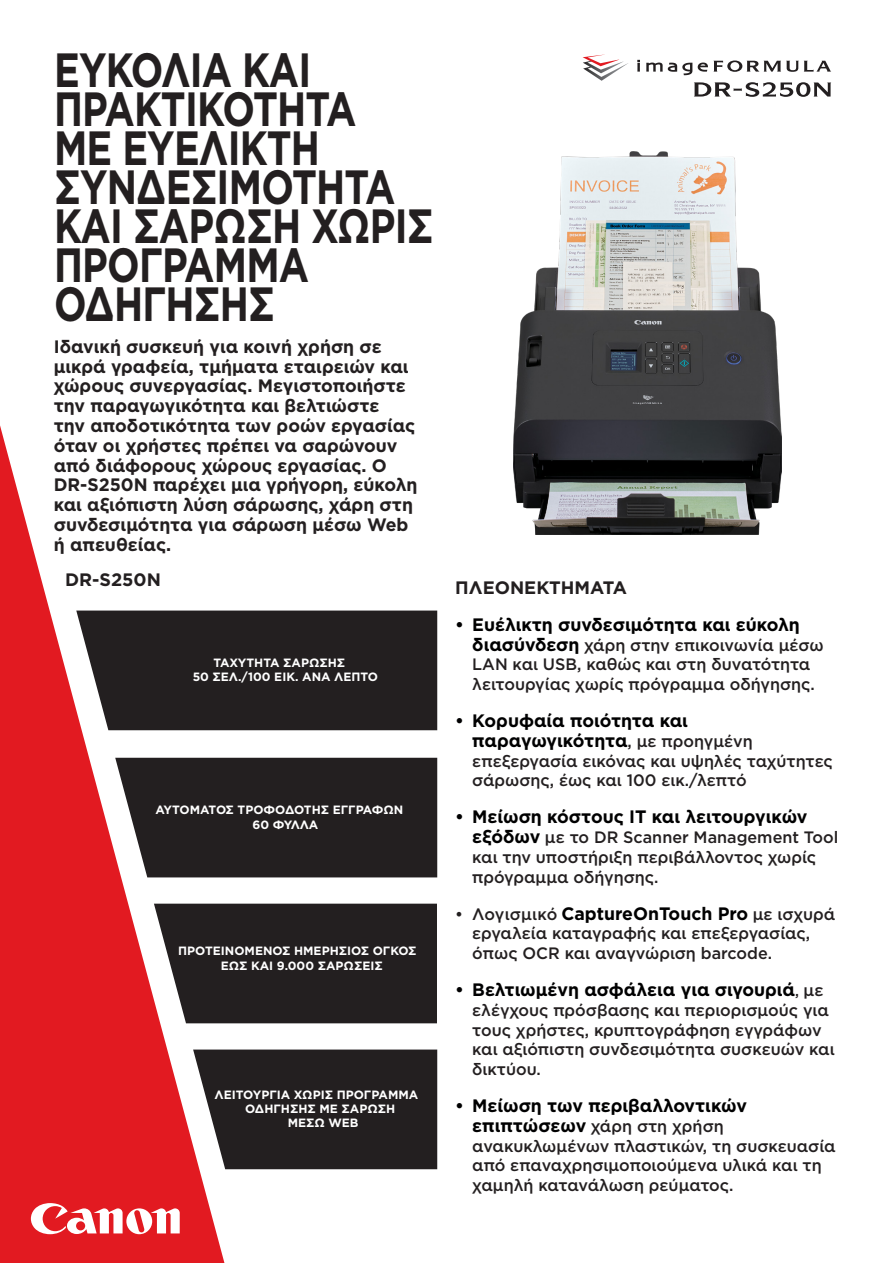
<style>
.page{position:relative;width:893px;height:1263px;background:#fff}
.page>*{position:absolute;margin:0;border:0;box-sizing:border-box;transform-origin:0 0}
.t1{font:700 48px/39px "Gotham";letter-spacing:-.02em;color:#231f20;scale:.8 1}
.BODY_BULLETS{font:700 18px/19.8px "Gotham";color:#231f20}
.t2{font:700 18px/19.8px "Gotham";letter-spacing:-.005em;color:#000001}
.t3{font:500 16.5px/19.8px "Gotham";color:#231f20}
.COVER_HEADER_SMALL{font:700 12px/14.4px "Gotham";color:#fff}
.s1{font-weight:700;font-size:18px;color:#000001}
.s2{font-weight:500;font-size:16.5px;color:#231f20}
.s3{font-weight:500;font-size:15px;color:#231f20}
</style>
<div class="page">
<svg style="left:0;top:425px;width:224px;height:838px;fill:#e21a21"></svg>
<svg style="left:31px;top:1203px;width:149px;height:31px"></svg>
<svg style="left:193px;top:1049px;width:245px;height:120px;background:#353031"></svg>
<div style="left:154px;top:904px;width:283px;height:119px;background:#231f20"></div>
<div style="left:115px;top:758px;width:323px;height:119px;background:#231f20"></div>
<div style="left:76px;top:610px;width:362px;height:120px;background:#231f20"></div>
<img style="left:513px;top:151px;width:268px;height:384px">
<svg style="left:583px;top:61px;width:45px;height:20px"></svg>
<svg style="left:637px;top:60px;width:3px;height:12px"></svg>
<svg style="left:646px;top:63px;width:46px;height:12px"></svg>
<svg style="left:698px;top:61px;width:133px;height:11px"></svg>
<svg style="left:694px;top:82px;width:137px;height:15px"></svg>
<p class="t1" style="left:54px;top:50px;width:476px">ΕΥΚΟΛΙΑ ΚΑΙ<br>ΠΡΑΚΤΙΚΟΤΗΤΑ<br>ΜΕ ΕΥΕΛΙΚΤΗ<br>ΣΥΝΔΕΣΙΜΟΤΗΤΑ<br>ΚΑΙ ΣΑΡΩΣΗ ΧΩΡΙΣ<br>ΠΡΟΓΡΑΜΜΑ<br>ΟΔΗΓΗΣΗΣ</p>
<p class="BODY_BULLETS" style="left:54px;top:336px;width:365px">Ιδανική συσκευή για κοινή χρήση σε μικρά γραφεία, τμήματα εταιρειών και χώρους συνεργασίας. Μεγιστοποιήστε την παραγωγικότητα και βελτιώστε<br>την αποδοτικότητα των ροών εργασίας όταν οι χρήστες πρέπει να σαρώνουν από διάφορους χώρους εργασίας. Ο DR-S250N παρέχει μια γρήγορη, εύκολη και αξιόπιστη λύση σάρωσης, χάρη στη συνδεσιμότητα για σάρωση μέσω Web ή απευθείας.</p>
<p class="BODY_BULLETS" style="left:65px;top:569px;width:97px">DR-S250N</p>
<p class="COVER_HEADER_SMALL" style="left:193px;top:655px;width:186px;text-indent:21px">ΤΑΧΥΤΗ ΤΑ ΣΑΡΩΣΗ Σ<br>50 ΣΕΛ./100 ΕΙΚ. ΑΝΆ ΛΕΠΤΌ</p>
<p class="COVER_HEADER_SMALL" style="left:252px;top:803px;width:153px;text-indent:-97px">ΑΥΤΟΜΑΤΟΣ ΤΡΟΦΟΔΟΤΗ Σ ΕΓΓΡΑΦΩΝ<br>60 ΦΎΛΛΑ</p>
<p class="COVER_HEADER_SMALL" style="left:221px;top:944px;width:197px;text-indent:-43px">ΠΡΟΤΕΙΝΟΜΕΝΟΣ Η ΜΕΡΗΣΙΟΣ ΟΓΚΟΣ<br>ΈΩΣ ΚΑΙ 9.000 ΣΑΡΏΣΕΙΣ</p>
<p class="COVER_HEADER_SMALL" style="left:215px;top:1087px;width:205px">ΛΕΙΤΟΥΡΓΙΑ ΧΩΡΙΣ ΠΡΟΓΡΑΜΜΑ</p>
<p class="COVER_HEADER_SMALL" style="left:245px;top:1101px;width:150px">ΟΔΗ ΓΗΣΗΣ ΜΕ ΣΑΡΩΣΗ</p>
<p class="COVER_HEADER_SMALL" style="left:288px;top:1116px;width:72px">ΜΕΣΩ WEB</p>
<p class="BODY_BULLETS" style="left:455px;top:578px;width:173px">ΠΛΕΟΝΕΚΤΉΜΑΤΑ</p>
<p class="t2" style="left:455px;top:614px;width:346px">• Ευέλικτη συνδεσιμότητα και εύκολη</p>
<p class="t3" style="left:472px;top:635px;width:353px"><span class="s1">διασύνδεση</span> χάρη στην επικοινωνία μέσω<br>LAN και USB, καθώς και στη δυνατότητα λειτουργίας χωρίς πρόγραμμα οδήγησης.</p>
<p class="t2" style="left:472px;top:711px;width:282px;text-indent:-17px">• Κορυφαία ποιότητα και παραγωγικότητα<span class="s2">, με προηγμένη</span></p>
<p class="t3" style="left:472px;top:751px;width:362px">επεξεργασία εικόνας και υψηλές ταχύτητες σάρωσης, έως και 100 εικ./λεπτό</p>
<p class="t2" style="left:455px;top:807px;width:354px">• Μείωση κόστους IT και λειτουργικών</p>
<p class="t3" style="left:472px;top:827px;width:368px"><span class="s1">εξόδων</span> με το DR Scanner Management Tool και την υποστήριξη περιβάλλοντος χωρίς πρόγραμμα οδήγησης.</p>
<p class="t3" style="left:472px;top:903px;width:364px;text-indent:-17px">• Λογισμικό <span class="s1">CaptureOnTouch Pro</span> με ισχυρά εργαλεία καταγραφής και επεξεργασίας, όπως OCR και αναγνώριση barcode.</p>
<p class="t2" style="left:455px;top:979px;width:370px">• Βελτιωμένη ασφάλεια για σιγουριά<span class="s3">,</span> <span class="s2">με</span></p>
<p class="t3" style="left:472px;top:1000px;width:364px">ελέγχους πρόσβασης και περιορισμούς για τους χρήστες, κρυπτογράφηση εγγράφων και αξιόπιστη συνδεσιμότητα συσκευών και δικτύου.</p>
<p class="t2" style="left:455px;top:1095px;width:293px">• Μείωση των περιβαλλοντικών</p>
<p class="t3" style="left:472px;top:1116px;width:365px"><span class="s1">επιπτώσεων</span> χάρη στη χρήση ανακυκλωμένων πλαστικών, τη συσκευασία από επαναχρησιμοποιούμενα υλικά και τη χαμηλή κατανάλωση ρεύματος.</p>
</div>
